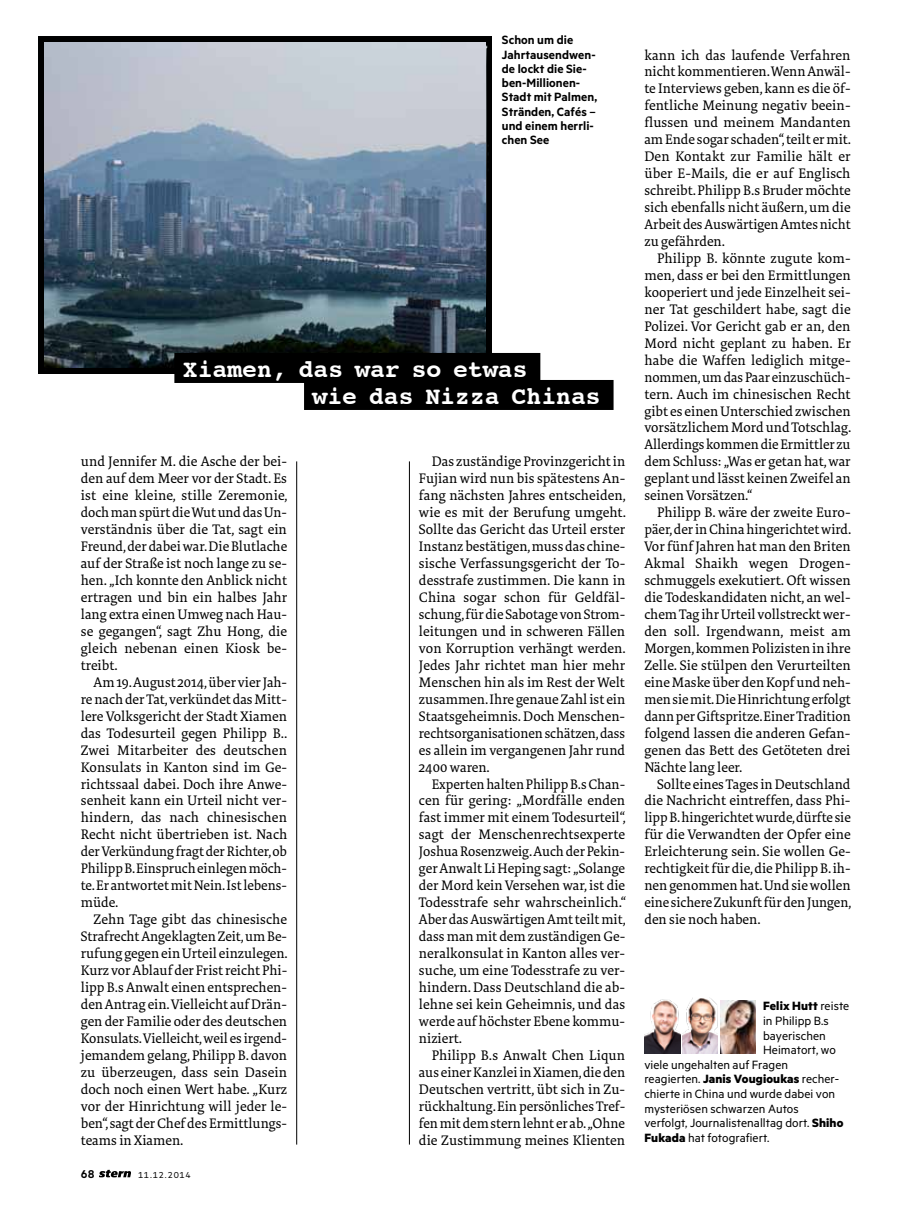
<style>
.page{position:relative;width:906px;height:1212px;background:#fff}
.page>*{position:absolute;margin:0;border:0;box-sizing:border-box;transform-origin:0 0}
.t1{font:700 24.75px/27px "Courier";color:#fff}
.t2{font:14.1px/17px "Stern Tundra Pro";color:#000;text-align:justify}
.t3{font:13.5px "Stern Metric";letter-spacing:.005em;color:#000}
.t4{font:600 13.5px/14.2px "Stern Metric";letter-spacing:.005em;color:#000}
.t5{font:700 13.5px "Stern Metric";color:#000}
.t6{font:600 12.75px "Stern Metric";color:#000}
.t7{font:9.75px "Stern Metric";letter-spacing:.07em;color:#000}
.s1{font-weight:400}
.s2{font-weight:700}
</style>
<div class="page">
<img style="left:38px;top:36px;width:453px;height:338px">
<img style="left:45px;top:43px;width:440px;height:324px">
<div style="left:174px;top:353px;width:366px;height:30px;background:#000"></div>
<div style="left:304px;top:380px;width:309px;height:30px;background:#000"></div>
<svg style="left:99px;top:1169px;width:32px;height:8px"></svg>
<img style="left:682px;top:997px;width:36px;height:56px">
<img style="left:644px;top:999px;width:36px;height:54px">
<img style="left:720px;top:1000px;width:36px;height:53px">
<hr style="left:296px;top:461px;width:1px;height:683px;background:#000">
<hr style="left:409px;top:461px;width:1px;height:683px;background:#000">
<p class="t4" style="left:502px;top:33px;width:97px">Schon um die<br>Jahrtausendwen&shy;de lockt die Sie&shy;ben-Millionen-<br>Stadt mit Palmen,<br>Stränden, Cafés – und einem herrli&shy;chen See</p>
<h1 class="t1" style="left:312px;top:354px;width:290px;text-indent:-130px">Xiamen, das war so etwas<br>wie das Nizza Chinas</h1>
<p class="t2" style="left:81px;top:453px;width:208px">und Jennifer M. die Asche der bei&shy;den auf dem Meer vor der Stadt. Es ist eine kleine, stille Zeremonie, doch man spürt die Wut und das Un&shy;verständnis über die Tat, sagt ein Freund, der dabei war. Die Blutlache auf der Straße ist noch lange zu se&shy;hen. „Ich konnte den Anblick nicht ertragen und bin ein halbes Jahr lang extra einen Umweg nach Hau&shy;se gegangen“, sagt Zhu Hong, die gleich nebenan einen Kiosk be&shy;treibt.</p>
<p class="t2" style="left:81px;top:674px;width:208px;text-indent:13px">Am 19. August 2014, über vier Jah&shy;re nach der Tat, verkündet das Mitt&shy;lere Volksgericht der Stadt Xiamen das Todesurteil gegen Philipp B..<br>Zwei Mitarbeiter des deutschen Konsulats in Kanton sind im Ge&shy;richtssaal dabei. Doch ihre Anwe&shy;senheit kann ein Urteil nicht ver&shy;hindern, das nach chinesischen Recht nicht übertrieben ist. Nach der Verkündung fragt der Richter, ob Philipp B. Einspruch einlegen möch&shy;te. Er antwortet mit Nein. Ist lebens&shy;müde.</p>
<p class="t2" style="left:81px;top:911px;width:209px;text-indent:13px">Zehn Tage gibt das chinesische Strafrecht Angeklagten Zeit, um Be&shy;rufung gegen ein Urteil einzulegen.<br>Kurz vor Ablauf der Frist reicht Phi&shy;lipp B.s Anwalt einen entsprechen&shy;den Antrag ein. Vielleicht auf Drän&shy;gen der Familie oder des deutschen Konsulats. Vielleicht, weil es irgend&shy;jemandem gelang, Philipp B. davon zu überzeugen, dass sein Dasein doch noch einen Wert habe. „Kurz vor der Hinrichtung will jeder le&shy;ben“, sagt der Chef des Ermittlungs&shy;teams in Xiamen.</p>
<p class="t6" style="left:81px;top:1166px;width:15px">68</p>
<p class="t7" style="left:138px;top:1169px;width:54px">11.12.2014</p>
<p class="t2" style="left:419px;top:453px;width:209px;text-indent:13px">Das zuständige Provinzgericht in Fujian wird nun bis spätestens An&shy;fang nächsten Jahres entscheiden, wie es mit der Berufung umgeht.<br>Sollte das Gericht das Urteil erster Instanz bestätigen, muss das chine&shy;sische Verfassungsgericht der To&shy;desstrafe zustimmen. Die kann in China sogar schon für Geldfäl&shy;schung, für die Sabotage von Strom&shy;leitungen und in schweren Fällen von Korruption verhängt werden.<br>Jedes Jahr richtet man hier mehr Menschen hin als im Rest der Welt zusammen. Ihre genaue Zahl ist ein Staatsgeheimnis. Doch Menschen&shy;rechtsorganisationen schätzen, dass es allein im vergangenen Jahr rund 2400 waren.</p>
<p class="t2" style="left:419px;top:775px;width:208px;text-indent:13px">Experten halten Philipp B.s Chan&shy;cen für gering: „Mordfälle enden fast immer mit einem Todesurteil“, sagt der Menschenrechtsexperte Joshua Rosenzweig. Auch der Pekin&shy;ger Anwalt Li Heping sagt: „Solange der Mord kein Versehen war, ist die Todesstrafe sehr wahrscheinlich.“ Aber das Auswärtigen Amt teilt mit, dass man mit dem zuständigen Ge&shy;neralkonsulat in Kanton alles ver&shy;suche, um eine Todesstrafe zu ver&shy;hindern. Dass Deutschland die ab&shy;lehne sei kein Geheimnis, und das werde auf höchster Ebene kommu&shy;niziert.</p>
<p class="t2" style="left:419px;top:1047px;width:208px;text-indent:13px">Philipp B.s Anwalt Chen Liqun aus einer Kanzlei in Xiamen, die den Deutschen vertritt, übt sich in Zu&shy;rückhaltung. Ein persönliches Tref&shy;fen mit dem stern lehnt er ab. „Ohne die Zustimmung meines Klienten</p>
<p class="t2" style="left:644px;top:47px;width:208px">kann ich das laufende Verfahren nicht kommentieren. Wenn Anwäl&shy;te Interviews geben, kann es die öf&shy;fentliche Meinung negativ beein&shy;flussen und meinem Mandanten am Ende sogar schaden“, teilt er mit.<br>Den Kontakt zur Familie hält er über E-Mails, die er auf Englisch schreibt. Philipp B.s Bruder möchte sich ebenfalls nicht äußern, um die Arbeit des Auswärtigen Amtes nicht zu gefährden.</p>
<p class="t2" style="left:644px;top:250px;width:208px;text-indent:13px">Philipp B. könnte zugute kom&shy;men, dass er bei den Ermittlungen kooperiert und jede Einzelheit sei&shy;ner Tat geschildert habe, sagt die Polizei. Vor Gericht gab er an, den Mord nicht geplant zu haben. Er habe die Waffen lediglich mitge&shy;nommen, um das Paar einzuschüch&shy;tern. Auch im chinesischen Recht gibt es einen Unterschied zwischen vorsätzlichem Mord und Totschlag.<br>Allerdings kommen die Ermittler zu dem Schluss: „Was er getan hat, war geplant und lässt keinen Zweifel an seinen Vorsätzen.“</p>
<p class="t2" style="left:644px;top:504px;width:208px;text-indent:13px">Philipp B. wäre der zweite Euro&shy;päer, der in China hingerichtet wird.<br>Vor fünf Jahren hat man den Briten Akmal Shaikh wegen Drogen&shy;schmuggels exekutiert. Oft wissen die Todeskandidaten nicht, an wel&shy;chem Tag ihr Urteil vollstreckt wer&shy;den soll. Irgendwann, meist am Morgen, kommen Polizisten in ihre Zelle. Sie stülpen den Verurteilten eine Maske über den Kopf und neh&shy;men sie mit. Die Hinrichtung erfolgt dann per Giftspritze. Einer Tradition folgend lassen die anderen Gefan&shy;genen das Bett des Getöteten drei Nächte lang leer.</p>
<p class="t2" style="left:644px;top:775px;width:208px;text-indent:13px">Sollte eines Tages in Deutschland die Nachricht eintreffen, dass Phi&shy;lipp B. hingerichtet wurde, dürfte sie für die Verwandten der Opfer eine Erleichterung sein. Sie wollen Ge&shy;rechtigkeit für die, die Philipp B. ih&shy;nen genommen hat. Und sie wollen eine sichere Zukunft für den Jungen, den sie noch haben.</p>
<p class="t5" style="left:763px;top:998px;width:88px">Felix Hutt <span class="s1">reiste</span></p>
<p class="t3" style="left:763px;top:1013px;width:67px">in Philipp B.s</p>
<p class="t3" style="left:763px;top:1027px;width:64px">bayerischen</p>
<p class="t3" style="left:763px;top:1042px;width:74px">Heimatort, wo</p>
<p class="t3" style="left:644px;top:1057px;width:145px">viele ungehalten auf Fragen</p>
<p class="t3" style="left:644px;top:1071px;width:196px">reagierten. <span class="s2">Janis Vougioukas</span> recher-</p>
<p class="t3" style="left:644px;top:1086px;width:192px">chierte in China und wurde dabei von</p>
<p class="t3" style="left:644px;top:1100px;width:156px">mysteriösen schwarzen Autos</p>
<p class="t3" style="left:644px;top:1115px;width:200px">verfolgt, Journalistenalltag dort. <span class="s2">Shiho</span></p>
<p class="t3" style="left:644px;top:1130px;width:127px"><span class="s2">Fukada</span> hat fotografiert.</p>
</div>
